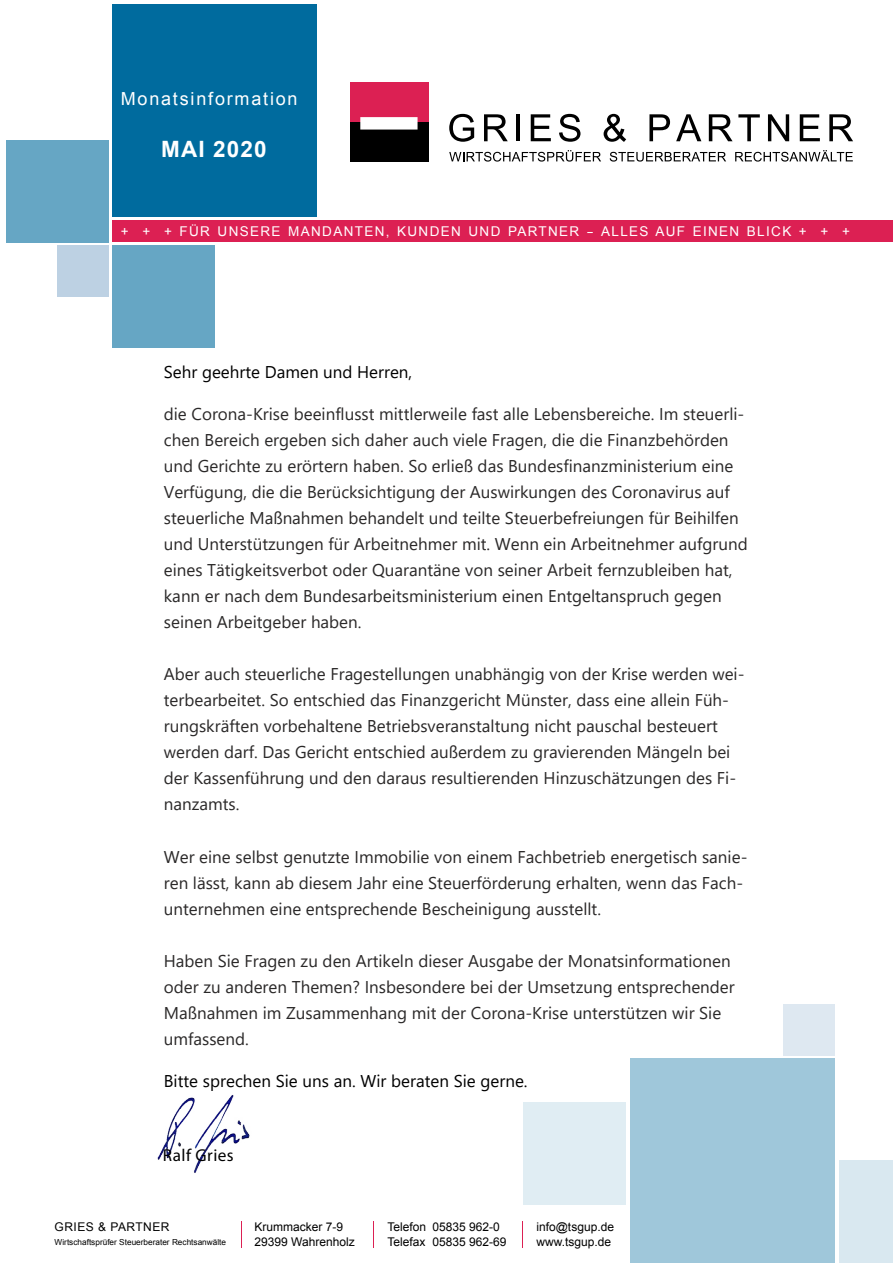
<style>
.page{position:relative;width:893px;height:1263px;background:#fff}
.page>*{position:absolute;margin:0;border:0;box-sizing:border-box;transform-origin:0 0}
.t1{font:35.7px "Segoe UI";color:#fff}
.t2{font:700 22.5px "Arial";letter-spacing:.05em;color:#fff}
.t3{font:18px "Arial";letter-spacing:.1em;color:#fff}
.t4{font:17.25px "Myriad Pro";letter-spacing:.025em;color:#000}
.t5{font:16.95px/26.1px "Segoe UI";color:#2a2828}
.t6{font:16.95px "Segoe UI";color:#000}
.t7{font:16.95px "Segoe UI";color:#fff}
.t8{font:13.5px "Arial";letter-spacing:.1em;color:#fff}
.t9{font:12px/14.4px "Arial";color:#000}
.t10{font:12px "Arial";letter-spacing:.04em;color:#000}
.t11{font:8.25px "Arial";color:#000}
</style>
<div class="page">
<div style="left:113px;top:4px;width:204px;height:213px;background:#006b9e"></div>
<div style="left:630px;top:1058px;width:205px;height:205px;background:#9fc7da"></div>
<div style="left:523px;top:1102px;width:102px;height:102px;background:#e0edf3"></div>
<div style="left:113px;top:246px;width:102px;height:102px;background:#66a6c4"></div>
<div style="left:58px;top:246px;width:51px;height:51px;background:#bdd1e3"></div>
<div style="left:783px;top:1004px;width:52px;height:51px;background:#dee8f1"></div>
<div style="left:839px;top:1160px;width:54px;height:103px;background:#d9e8f0"></div>
<div style="left:6px;top:140px;width:103px;height:102px;background:#66a6c4"></div>
<div style="left:113px;top:221px;width:779px;height:21px;background:#dc2053"></div>
<svg style="left:449px;top:114px;width:25px;height:28px"></svg>
<svg style="left:484px;top:114px;width:24px;height:27px"></svg>
<hr style="left:516px;top:114px;width:4px;height:27px;background:#000">
<svg style="left:531px;top:114px;width:20px;height:27px"></svg>
<svg style="left:559px;top:114px;width:21px;height:28px"></svg>
<svg style="left:604px;top:114px;width:22px;height:28px"></svg>
<svg style="left:649px;top:114px;width:21px;height:27px"></svg>
<svg style="left:676px;top:114px;width:25px;height:27px"></svg>
<svg style="left:709px;top:114px;width:51px;height:27px"></svg>
<svg style="left:768px;top:114px;width:21px;height:27px"></svg>
<svg style="left:800px;top:114px;width:20px;height:27px"></svg>
<svg style="left:829px;top:114px;width:24px;height:27px"></svg>
<svg style="left:449px;top:150px;width:152px;height:12px"></svg>
<svg style="left:610px;top:152px;width:116px;height:10px"></svg>
<svg style="left:735px;top:150px;width:118px;height:12px"></svg>
<div style="left:350px;top:82px;width:79px;height:40px;background:#dc2053"></div>
<div style="left:350px;top:122px;width:79px;height:39px;background:#000"></div>
<div style="left:360px;top:117px;width:58px;height:13px;background:#fff"></div>
<svg style="left:241px;top:1221px;width:1px;height:27px"></svg>
<svg style="left:373px;top:1221px;width:1px;height:27px"></svg>
<svg style="left:522px;top:1221px;width:1px;height:27px"></svg>
<img style="left:157px;top:1095px;width:93px;height:78px">
<p class="t7" style="left:164px;top:82px;width:146px">Monatsinformation</p>
<h1 class="t1" style="left:164px;top:120px;width:147px">Mai 2020</h1>
<p class="t3" style="left:121px;top:87px;width:178px">Monatsinformation</p>
<h2 class="t2" style="left:161px;top:134px;width:107px">MAI 2020</h2>
<p class="t8" style="left:121px;top:222px;width:731px">+ + + FÜR UNSERE MANDANTEN, KUNDEN UND PARTNER - ALLES AUF EINEN BLICK + + +</p>
<p class="t6" style="left:164px;top:356px;width:250px">Sehr geehrte Damen und Herren,</p>
<p class="t5" style="left:164px;top:399px;width:585px">die Corona-Krise beeinflusst mittlerweile fast alle Lebensbereiche. Im steuerli&shy;chen Bereich ergeben sich daher auch viele Fragen, die die Finanzbehörden und Gerichte zu erörtern haben. So erließ das Bundesfinanzministerium eine Verfügung, die die Berücksichtigung der Auswirkungen des Coronavirus auf steuerliche Maßnahmen behandelt und teilte Steuerbefreiungen für Beihilfen und Unterstützungen für Arbeitnehmer mit. Wenn ein Arbeitnehmer aufgrund eines Tätigkeitsverbot oder Quarantäne von seiner Arbeit fernzubleiben hat, kann er nach dem Bundesarbeitsministerium einen Entgeltanspruch gegen seinen Arbeitgeber haben.</p>
<p class="t5" style="left:164px;top:660px;width:582px">Aber auch steuerliche Fragestellungen unabhängig von der Krise werden wei&shy;terbearbeitet. So entschied das Finanzgericht Münster, dass eine allein Füh&shy;rungskräften vorbehaltene Betriebsveranstaltung nicht pauschal besteuert werden darf. Das Gericht entschied außerdem zu gravierenden Mängeln bei der Kassenführung und den daraus resultierenden Hinzuschätzungen des Fi&shy;nanzamts.</p>
<p class="t5" style="left:164px;top:842px;width:585px">Wer eine selbst genutzte Immobilie von einem Fachbetrieb energetisch sanie&shy;ren lässt, kann ab diesem Jahr eine Steuerförderung erhalten, wenn das Fach&shy;unternehmen eine entsprechende Bescheinigung ausstellt.</p>
<p class="t5" style="left:164px;top:946px;width:572px">Haben Sie Fragen zu den Artikeln dieser Ausgabe der Monatsinformationen oder zu anderen Themen? Insbesondere bei der Umsetzung entsprechender Maßnahmen im Zusammenhang mit der Corona-Krise unterstützen wir Sie umfassend.</p>
<p class="t6" style="left:164px;top:1065px;width:365px">Bitte sprechen Sie uns an. Wir beraten Sie gerne.</p>
<p class="t4" style="left:163px;top:1145px;width:72px">Ralf Gries</p>
<p class="t10" style="left:55px;top:1219px;width:116px">GRIES &amp; PARTNER</p>
<p class="t11" style="left:55px;top:1237px;width:173px">Wirtschaftsprüfer Steuerberater Rechtsanwälte</p>
<p class="t9" style="left:254px;top:1220px;width:102px">Krummacker 7-9<br>29399 Wahrenholz</p>
<p class="t9" style="left:387px;top:1220px;width:121px">Telefon 05835 962-0<br>Telefax 05835 962-69</p>
<p class="t9" style="left:536px;top:1220px;width:79px">info@tsgup.de www.tsgup.de</p>
</div>
